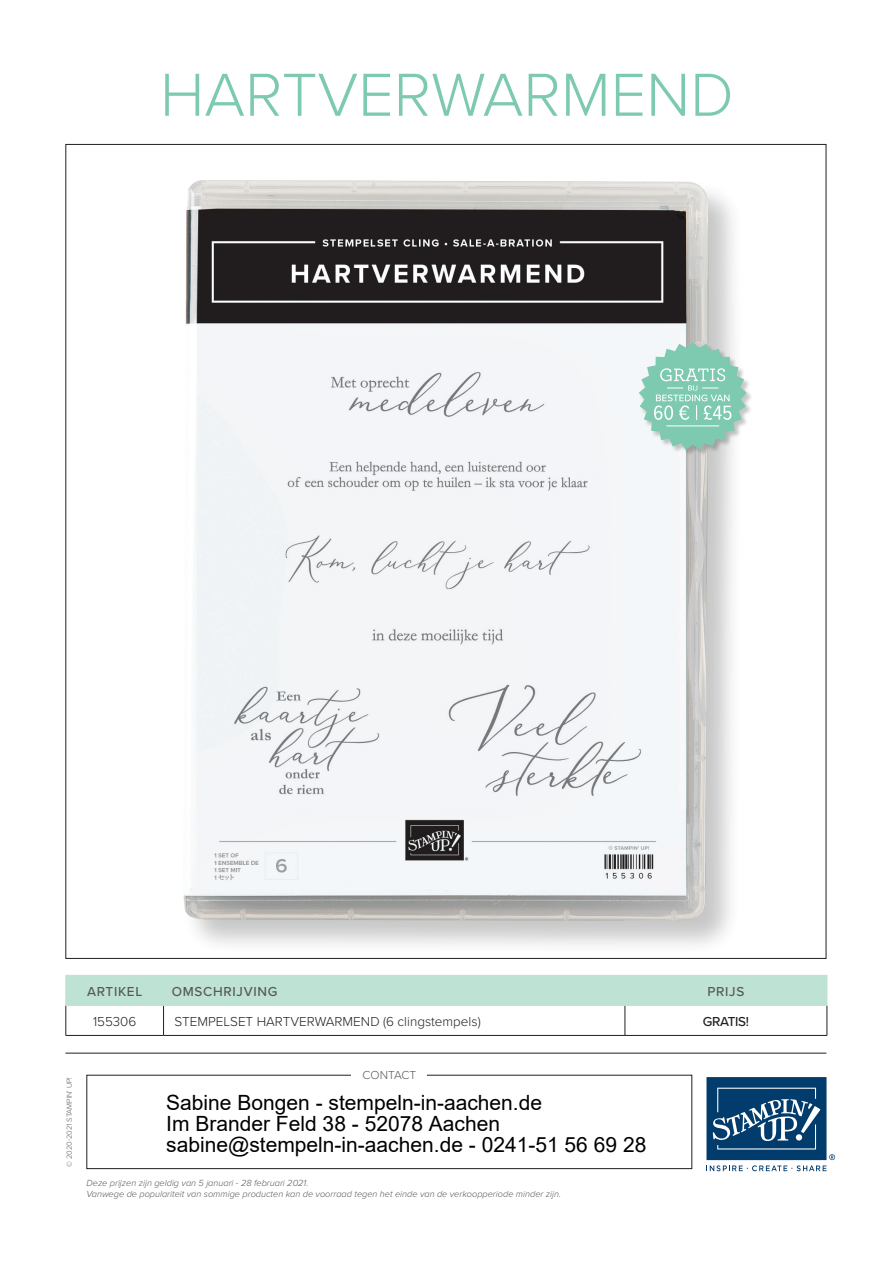
<style>
.page{position:relative;width:893px;height:1263px;background:#fff}
.page>*{position:absolute;margin:0;border:0;box-sizing:border-box;transform-origin:0 0}
.t1{font:300 63px "Proxima Nova";color:#7dcab0}
.t2{font:21px/21px "Arial";color:#000}
.t3{font:300 13.5px "Proxima Nova";color:#231f20}
.t4{font:500 13.5px "Proxima Nova";letter-spacing:.05em;color:#57585a}
.t5{font:500 13.5px "Proxima Nova";letter-spacing:-.03em;color:#231f20}
.t6{font:300 12px "Proxima Nova";color:#57585a}
.t7{font:italic 300 9.15px/10.9px "Proxima Nova";color:#57585a}
.t8{font:300 7.5px "Proxima Nova";color:#57585a}
</style>
<div class="page">
<div style="left:87px;top:1075px;width:605px;height:94px;border:1px solid #231f20"></div>
<div style="left:352px;top:1069px;width:75px;height:10px;background:#fff"></div>
<hr style="left:65px;top:1053px;width:761px;height:1px;background:#231f20">
<svg style="left:706px;top:1077px;width:129px;height:94px"></svg>
<hr style="left:66px;top:1005px;width:1px;height:30px;background:#231f20">
<hr style="left:163px;top:1005px;width:1px;height:30px;background:#231f20">
<hr style="left:625px;top:1005px;width:1px;height:30px;background:#231f20">
<hr style="left:827px;top:1005px;width:1px;height:30px;background:#231f20">
<hr style="left:66px;top:1035px;width:98px;height:1px;background:#231f20">
<hr style="left:164px;top:1035px;width:461px;height:1px;background:#231f20">
<hr style="left:625px;top:1035px;width:202px;height:1px;background:#231f20">
<div style="left:65px;top:975px;width:762px;height:30px;background:#bee2d4"></div>
<hr style="left:65px;top:1005px;width:99px;height:1px;background:#bee2d4">
<hr style="left:164px;top:1005px;width:461px;height:1px;background:#bee2d4">
<hr style="left:625px;top:1005px;width:202px;height:1px;background:#bee2d4">
<div style="left:181px;top:178px;width:564px;height:779px;background:#231f20;opacity:.25"></div>
<img style="left:183px;top:180px;width:526px;height:741px">
<div style="left:639px;top:342px;width:114px;height:115px;background:#231f20;opacity:.25"></div>
<svg style="left:639px;top:342px;width:108px;height:108px"></svg>
<p class="t1" style="left:160px;top:48px;width:575px">HARTVERWARMEND</p>
<p class="t4" style="left:87px;top:981px;width:57px">ARTIKEL</p>
<p class="t4" style="left:172px;top:981px;width:107px">OMSCHRIJVING</p>
<p class="t4" style="left:707px;top:981px;width:38px">PRIJS</p>
<p class="t3" style="left:93px;top:1011px;width:45px">155306</p>
<p class="t3" style="left:174px;top:1011px;width:308px">STEMPELSET HARTVERWARMEND (6 clingstempels)</p>
<p class="t5" style="left:703px;top:1011px;width:47px">GRATIS!</p>
<p class="t8" style="left:64px;top:1167px;width:92px;rotate:-90deg">© 2020-2021 STAMPIN’ UP!</p>
<p class="t6" style="left:362px;top:1066px;width:55px">CONTACT</p>
<h2 class="t2" style="left:166px;top:1092px;width:482px">Sabine Bongen - stempeln-in-aachen.de<br>Im Brander Feld 38 - 52078 Aachen sabine@stempeln-in-aachen.de - 0241-51 56 69 28</h2>
<p class="t7" style="left:86px;top:1177px;width:476px">Deze prijzen zijn geldig van 5 januari - 28 februari 2021.<br>Vanwege de populariteit van sommige producten kan de voorraad tegen het einde van de verkoopperiode minder zijn.</p>
</div>
